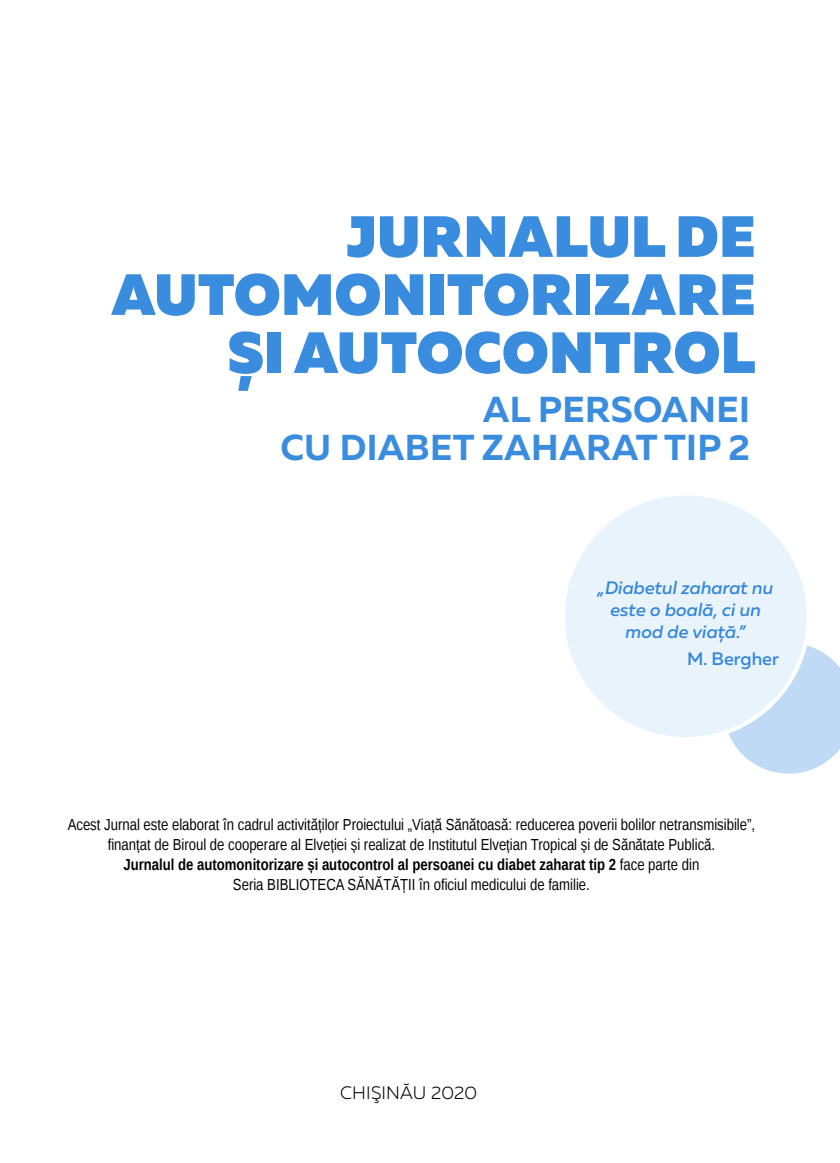
<style>
.page{position:relative;width:840px;height:1163px;background:#fff}
.page>*{position:absolute;margin:0;border:0;box-sizing:border-box;transform-origin:0 0}
.t1{font:900 58px/58px "Muller";letter-spacing:.01em;color:#3a8dde;text-align:right}
.t2{font:700 36px/38px "Muller";letter-spacing:.01em;color:#3a8dde;text-align:right}
.t3{font:italic 500 18px/22px "Muller";color:#3a8dde;text-align:center}
.t4{font:300 18px "Muller";letter-spacing:.01em;color:#000}
.t5{font:500 18px "Muller";color:#3a8dde}
.t6{font:16px/20px "Liberation Sans Narrow";color:#000;text-align:center}
.s1{font-weight:700}
</style>
<div class="page">
<svg style="left:728px;top:645px;width:111px;height:128px"></svg>
<div style="left:562px;top:493px;width:246px;height:246px;background:#e9f3fb;border-radius:50%"></div>
<h1 class="t1" style="left:111px;top:208px;width:645px">JURNALUL DE<br>AUTOMONITORIZARE<br>ȘI AUTOCONTROL</h1>
<h2 class="t2" style="left:280px;top:390px;width:471px">AL PERSOANEI<br>CU DIABET ZAHARAT TIP 2</h2>
<p class="t3" style="left:597px;top:576px;width:177px">„Diabetul zaharat nu este o boală, ci un mod de viață.”</p>
<p class="t5" style="left:686px;top:647px;width:93px">M. Bergher</p>
<p class="t6" style="left:68px;top:815px;width:688px">Acest Jurnal este elaborat în cadrul activităților Proiectului „Viață Sănătoasă: reducerea poverii bolilor netransmisibile”, finanțat de Biroul de cooperare al Elveției și realizat de Institutul Elvețian Tropical și de Sănătate Publică.<br><span class="s1">Jurnalul de automonitorizare și autocontrol al persoanei cu diabet zaharat tip 2</span> face parte din<br>Seria BIBLIOTECA SĂNĂTĂȚII în oficiul medicului de familie.</p>
<p class="t4" style="left:340px;top:1081px;width:138px">CHIŞINĂU 2020</p>
</div>
